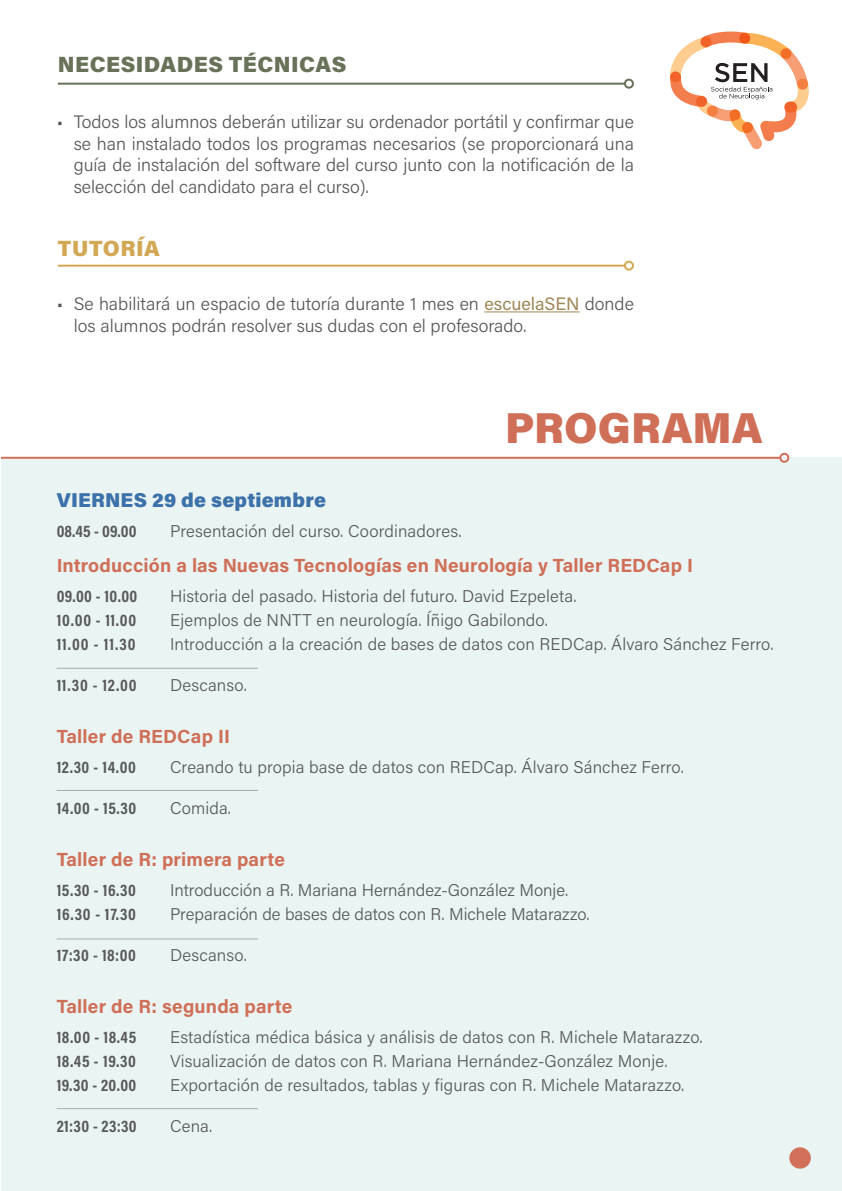
<style>
.page{position:relative;width:842px;height:1191px;background:#fff}
.page>*{position:absolute;margin:0;border:0;box-sizing:border-box;transform-origin:0 0}
.t1{font:900 43.2px "Acumin Pro";color:#cf6f58}
.t2{font:900 22px "Acumin Pro";letter-spacing:.02em;color:#687258}
.t3{font:900 22px "Acumin Pro";letter-spacing:.02em;color:#d3a855}
.DIA{font:900 20px "Acumin Pro";letter-spacing:.01em;color:#3c71aa}
.ACTIVIDAD{font:700 19px "Acumin Pro";letter-spacing:.01em;color:#cf6f58}
.t4{font:300 18px/21.6px "Acumin Pro";color:#57585a;text-align:justify}
.PONENCIA{font:300 17px "Acumin Pro";letter-spacing:.01em;color:#57585a}
.PONENCIA-2{font:700 17px "Acumin Pro Cond";letter-spacing:.03em;color:#57585a}
.s1{font-weight:400;color:#a08755}
</style>
<div class="page">
<div style="left:1px;top:458px;width:841px;height:733px;background:#eaf4f2"></div>
<hr style="left:484px;top:311px;width:95px;height:1px;background:#a08755">
<svg style="left:670px;top:31px;width:139px;height:118px"></svg>
<hr style="left:58px;top:83px;width:567px;height:2px;background:#687258">
<div style="left:624px;top:79px;width:10px;height:10px;border:2px solid #687258;border-radius:50%"></div>
<hr style="left:58px;top:265px;width:567px;height:2px;background:#d3a855">
<div style="left:624px;top:261px;width:10px;height:10px;border:2px solid #d3a855;border-radius:50%"></div>
<hr style="left:1px;top:457px;width:779px;height:2px;background:#cf6f58">
<div style="left:779px;top:453px;width:10px;height:10px;border:2px solid #cf6f58;border-radius:50%"></div>
<hr style="left:57px;top:668px;width:201px;height:1px;background:#a8a9ad">
<hr style="left:57px;top:790px;width:201px;height:1px;background:#a8a9ad">
<hr style="left:57px;top:938px;width:201px;height:1px;background:#a8a9ad">
<hr style="left:57px;top:1108px;width:201px;height:1px;background:#a8a9ad">
<div style="left:789px;top:1147px;width:22px;height:21px;background:#d2705a;border-radius:50%"></div>
<p class="t2" style="left:58px;top:49px;width:290px">NECESIDADES TÉCNICAS</p>
<p class="t4" style="left:74px;top:110px;width:562px;text-indent:-17px">• Todos los alumnos deberán utilizar su ordenador portátil y confirmar que se han instalado todos los programas necesarios (se proporcionará una guía de instalación del software del curso junto con la notificación de la selección del candidato para el curso).</p>
<p class="t3" style="left:58px;top:232px;width:104px">TUTORÍA</p>
<p class="t4" style="left:74px;top:292px;width:562px;text-indent:-17px">• Se habilitará un espacio de tutoría durante 1 mes en <span class="s1">escuelaSEN</span> donde los alumnos podrán resolver sus dudas con el profesorado.</p>
<p class="t1" style="left:505px;top:398px;width:259px">PROGRAMA</p>
<p class="DIA" style="left:57px;top:486px;width:271px">VIERNES 29 de septiembre</p>
<p class="PONENCIA-2" style="left:57px;top:520px;width:81px">08.45 - 09.00</p>
<p class="PONENCIA" style="left:170px;top:519px;width:293px">Presentación del curso. Coordinadores.</p>
<p class="ACTIVIDAD" style="left:57px;top:552px;width:638px">Introducción a las Nuevas Tecnologías en Neurología y Taller REDCap I</p>
<p class="PONENCIA-2" style="left:57px;top:585px;width:82px">09.00 - 10.00</p>
<p class="PONENCIA" style="left:170px;top:584px;width:408px">Historia del pasado. Historia del futuro. David Ezpeleta.</p>
<p class="PONENCIA-2" style="left:57px;top:609px;width:81px">10.00 - 11.00</p>
<p class="PONENCIA" style="left:170px;top:608px;width:379px">Ejemplos de NNTT en neurología. Íñigo Gabilondo.</p>
<p class="PONENCIA-2" style="left:57px;top:633px;width:81px">11.00 - 11.30</p>
<p class="PONENCIA" style="left:170px;top:632px;width:605px">Introducción a la creación de bases de datos con REDCap. Álvaro Sánchez Ferro.</p>
<p class="PONENCIA-2" style="left:57px;top:674px;width:82px">11.30 - 12.00</p>
<p class="PONENCIA" style="left:170px;top:673px;width:78px">Descanso.</p>
<p class="ACTIVIDAD" style="left:57px;top:723px;width:175px">Taller de REDCap II</p>
<p class="PONENCIA-2" style="left:57px;top:756px;width:81px">12.30 - 14.00</p>
<p class="PONENCIA" style="left:170px;top:755px;width:515px">Creando tu propia base de datos con REDCap. Álvaro Sánchez Ferro.</p>
<p class="PONENCIA-2" style="left:57px;top:797px;width:81px">14.00 - 15.30</p>
<p class="PONENCIA" style="left:170px;top:796px;width:63px">Comida.</p>
<p class="ACTIVIDAD" style="left:57px;top:846px;width:230px">Taller de R: primera parte</p>
<p class="PONENCIA-2" style="left:57px;top:879px;width:81px">15.30 - 16.30</p>
<p class="PONENCIA" style="left:170px;top:878px;width:400px">Introducción a R. Mariana Hernández-González Monje.</p>
<p class="PONENCIA-2" style="left:57px;top:903px;width:81px">16.30 - 17.30</p>
<p class="PONENCIA" style="left:170px;top:902px;width:421px">Preparación de bases de datos con R. Michele Matarazzo.</p>
<p class="PONENCIA-2" style="left:57px;top:944px;width:81px">17:30 - 18:00</p>
<p class="PONENCIA" style="left:170px;top:943px;width:78px">Descanso.</p>
<p class="ACTIVIDAD" style="left:57px;top:993px;width:237px">Taller de R: segunda parte</p>
<p class="PONENCIA-2" style="left:57px;top:1026px;width:81px">18.00 - 18.45</p>
<p class="PONENCIA" style="left:170px;top:1025px;width:534px">Estadística médica básica y análisis de datos con R. Michele Matarazzo.</p>
<p class="PONENCIA-2" style="left:57px;top:1050px;width:81px">18.45 - 19.30</p>
<p class="PONENCIA" style="left:170px;top:1049px;width:499px">Visualización de datos con R. Mariana Hernández-González Monje.</p>
<p class="PONENCIA-2" style="left:57px;top:1074px;width:81px">19.30 - 20.00</p>
<p class="PONENCIA" style="left:170px;top:1073px;width:516px">Exportación de resultados, tablas y figuras con R. Michele Matarazzo.</p>
<p class="PONENCIA-2" style="left:57px;top:1115px;width:82px">21:30 - 23:30</p>
<p class="PONENCIA" style="left:170px;top:1114px;width:44px">Cena.</p>
</div>
